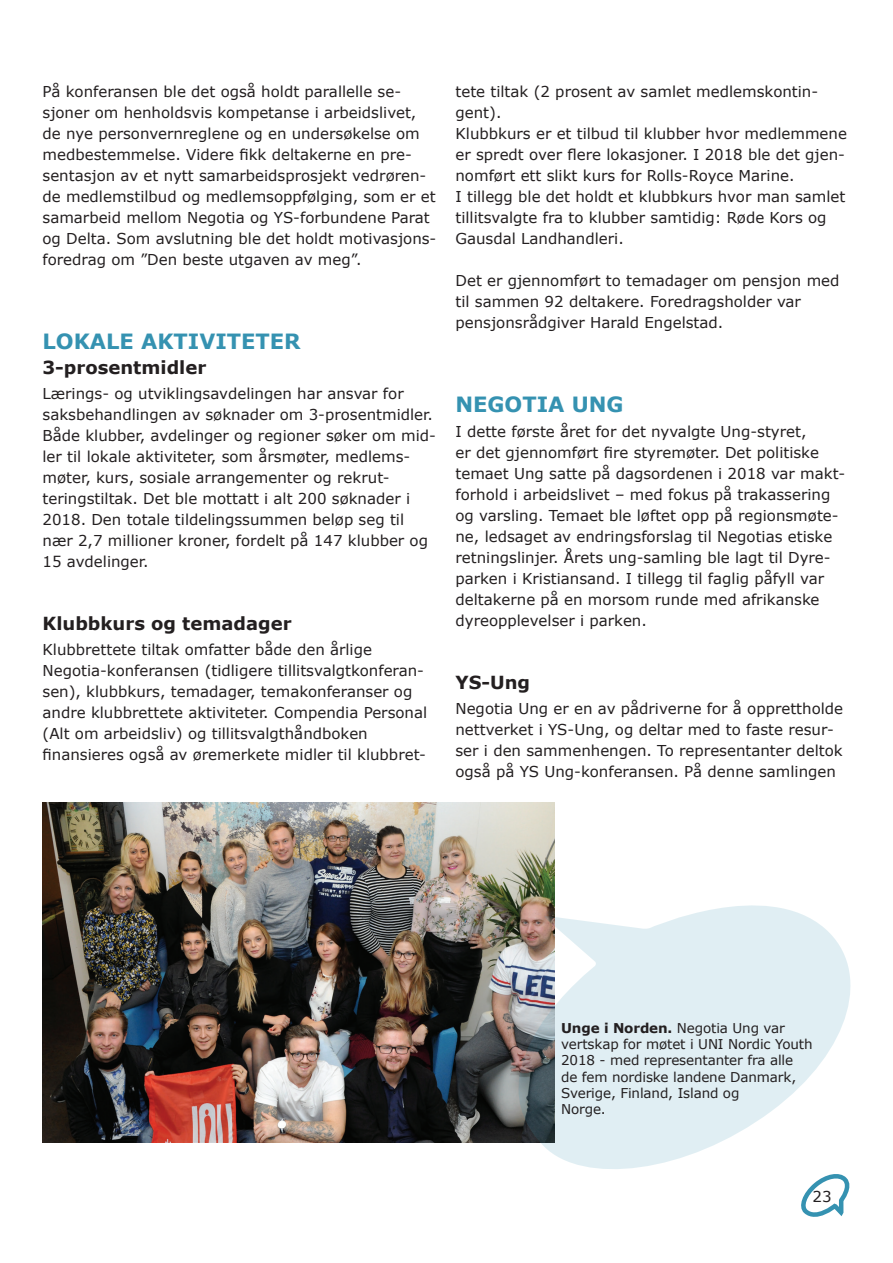
<style>
.page{position:relative;width:893px;height:1263px;background:#fff}
.page>*{position:absolute;margin:0;border:0;box-sizing:border-box;transform-origin:0 0}
.t1{font:700 21px "Verdana";color:#3592b1}
.t2{font:700 18px "Verdana";color:#231f20}
.t3{font:15px/21px "Verdana";color:#231f20}
.t4{font:13.5px/16.2px "Verdana";letter-spacing:-.01em;color:#231f20}
.s1{font-weight:700}
</style>
<div class="page">
<svg style="left:801px;top:1185px;width:49px;height:32px"></svg>
<img style="left:43px;top:802px;width:511px;height:341px">
<svg style="left:474px;top:877px;width:377px;height:308px;fill:#e0eef3"></svg>
<p class="t3" style="left:43px;top:80px;width:395px">På konferansen ble det også holdt parallelle se&shy;sjoner om henholdsvis kompetanse i arbeidslivet, de nye personvernreglene og en undersøkelse om medbestemmelse. Videre fikk deltakerne en pre&shy;sentasjon av et nytt samarbeidsprosjekt vedrøren&shy;de medlemstilbud og medlemsoppfølging, som er et samarbeid mellom Negotia og YS-forbundene Parat og Delta. Som avslutning ble det holdt motivasjons&shy;foredrag om ”Den beste utgaven av meg”.</p>
<h1 class="t1" style="left:43px;top:326px;width:260px">LOKALE AKTIVITETER</h1>
<p class="t2" style="left:43px;top:354px;width:165px">3-prosentmidler</p>
<p class="t3" style="left:43px;top:383px;width:395px">Lærings- og utviklingsavdelingen har ansvar for saksbehandlingen av søknader om 3-prosentmidler.<br>Både klubber, avdelinger og regioner søker om mid&shy;ler til lokale aktiviteter, som årsmøter, medlems&shy;møter, kurs, sosiale arrangementer og rekrut&shy;teringstiltak. Det ble mottatt i alt 200 søknader i 2018. Den totale tildelingssummen beløp seg til nær 2,7 millioner kroner, fordelt på 147 klubber og 15 avdelinger.</p>
<p class="t2" style="left:43px;top:611px;width:251px">Klubbkurs og temadager</p>
<p class="t3" style="left:43px;top:639px;width:386px">Klubbrettete tiltak omfatter både den årlige Negotia-konferansen (tidligere tillitsvalgtkonferan&shy;sen), klubbkurs, temadager, temakonferanser og andre klubbrettete aktiviteter. Compendia Personal (Alt om arbeidsliv) og tillitsvalgthåndboken finansieres også av øremerkete midler til klubbret-</p>
<p class="t3" style="left:455px;top:80px;width:393px">tete tiltak (2 prosent av samlet medlemskontin&shy;gent).<br>Klubbkurs er et tilbud til klubber hvor medlemmene er spredt over flere lokasjoner. I 2018 ble det gjen&shy;nomført ett slikt kurs for Rolls-Royce Marine.<br>I tillegg ble det holdt et klubbkurs hvor man samlet tillitsvalgte fra to klubber samtidig: Røde Kors og Gausdal Landhandleri.</p>
<p class="t3" style="left:455px;top:269px;width:386px">Det er gjennomført to temadager om pensjon med til sammen 92 deltakere. Foredragsholder var pensjonsrådgiver Harald Engelstad.</p>
<h1 class="t1" style="left:455px;top:389px;width:170px">NEGOTIA UNG</h1>
<p class="t3" style="left:455px;top:421px;width:391px">I dette første året for det nyvalgte Ung-styret,<br>er det gjennomført fire styremøter. Det politiske temaet Ung satte på dagsordenen i 2018 var makt&shy;forhold i arbeidslivet – med fokus på trakassering og varsling. Temaet ble løftet opp på regionsmøte&shy;ne, ledsaget av endringsforslag til Negotias etiske retningslinjer. Årets ung-samling ble lagt til Dyre&shy;parken i Kristiansand. I tillegg til faglig påfyll var deltakerne på en morsom runde med afrikanske dyreopplevelser i parken.</p>
<p class="t2" style="left:455px;top:669px;width:76px">YS-Ung</p>
<p class="t3" style="left:455px;top:698px;width:389px">Negotia Ung er en av pådriverne for å opprettholde nettverket i YS-Ung, og deltar med to faste resur&shy;ser i den sammenhengen. To representanter deltok også på YS Ung-konferansen. På denne samlingen</p>
<p class="t4" style="left:561px;top:1020px;width:253px"><span class="s1">Unge i Norden.</span> Negotia Ung var vertskap for møtet i UNI Nordic Youth<br>2018 - med representanter fra alle de fem nordiske landene Danmark,<br>Sverige, Finland, Island og<br>Norge.</p>
<p class="t3" style="left:813px;top:1186px;width:21px">23</p>
</div>
